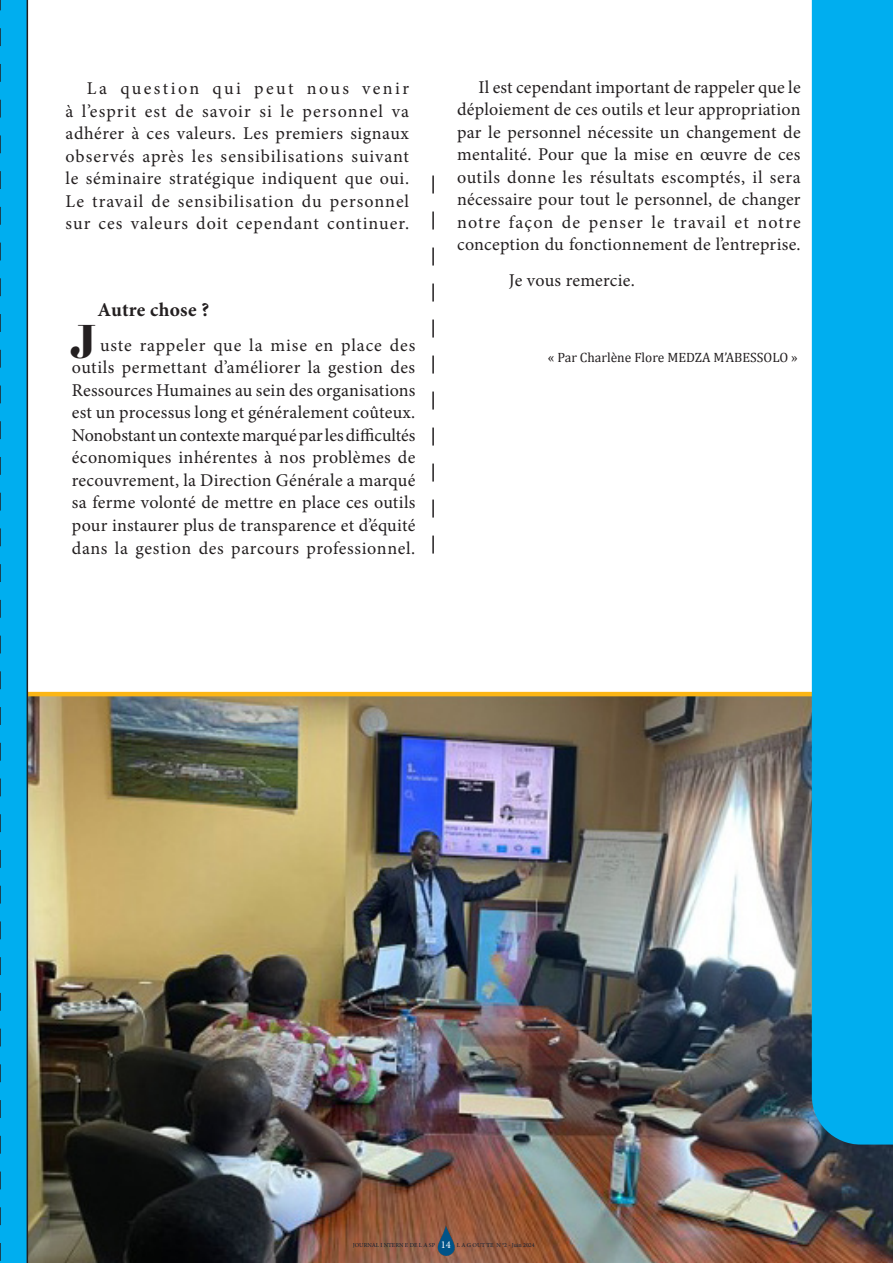
<style>
.page{position:relative;width:893px;height:1263px;background:#fff}
.page>*{position:absolute;margin:0;border:0;box-sizing:border-box;transform-origin:0 0}
.Headline__Center{font:700 45px "Essonnes Test Display";color:#231f20}
.Justify_Body__First{font:700 19.5px "Minion Pro";letter-spacing:.01em;color:#231f20}
.Justify_Body__First-2{font:18px/22.5px "Minion Pro";letter-spacing:.03em;color:#231f20;text-align:justify}
.Justify_Body__First-3{font:18px "Minion Pro";letter-spacing:.01em;color:#231f20}
.t1{font:13.5px "Cambria";color:#231f20}
.t2{font:10.5px "Minion Pro";color:#fff}
.t3{font:6px "Minion Pro";color:#121f32}
</style>
<div class="page">
<img style="left:28px;top:690px;width:865px;height:573px">
<div style="left:812px;top:0;width:81px;height:1144px;background:#00aeef"></div>
<svg style="left:432px;top:175px;width:2px;height:379px"></svg>
<img style="left:434px;top:1221px;width:25px;height:38px">
<svg style="left:0;top:0;width:28px;height:1263px;background:#01a6e3"></svg>
<p class="Justify_Body__First-2" style="left:66px;top:77px;width:345px;text-indent:21px">La question qui peut nous venir à l’esprit est de savoir si le personnel va adhérer à ces valeurs. Les premiers signaux observés après les sensibilisations suivant le séminaire stratégique indiquent que oui.<br>Le travail de sensibilisation du personnel sur ces valeurs doit cependant continuer.</p>
<p class="Justify_Body__First" style="left:98px;top:296px;width:113px">Autre chose ?</p>
<p class="Justify_Body__First-2" style="left:72px;top:334px;width:345px;text-indent:28px">uste rappeler que la mise en place des outils permettant d’améliorer la gestion des Ressources Humaines au sein des organisations est un processus long et généralement coûteux.<br>Nonobstant un contexte marqué par les difficultés économiques inhérentes à nos problèmes de recouvrement, la Direction Générale a marqué sa ferme volonté de mettre en place ces outils pour instaurer plus de transparence et d’équité dans la gestion des parcours professionnel.</p>
<p class="Headline__Center" style="left:70px;top:324px;width:27px">J</p>
<p class="Justify_Body__First-2" style="left:457px;top:76px;width:345px;text-indent:21px">Il est cependant important de rappeler que le déploiement de ces outils et leur appropriation par le personnel nécessite un changement de mentalité. Pour que la mise en œuvre de ces outils donne les résultats escomptés, il sera nécessaire pour tout le personnel, de changer notre façon de penser le travail et notre conception du fonctionnement de l’entreprise.</p>
<p class="Justify_Body__First-3" style="left:509px;top:268px;width:127px">Je vous remercie.</p>
<p class="t1" style="left:548px;top:349px;width:252px">« Par Charlène Flore MEDZA M’ABESSOLO »</p>
<p class="t2" style="left:441px;top:1237px;width:12px">14</p>
<p class="t3" style="left:353px;top:1240px;width:84px">JOURNAL I NTERN E DE L A SP</p>
<p class="t3" style="left:457px;top:1240px;width:79px">L A G OUT TE N °2 - Juin 2024</p>
</div>
